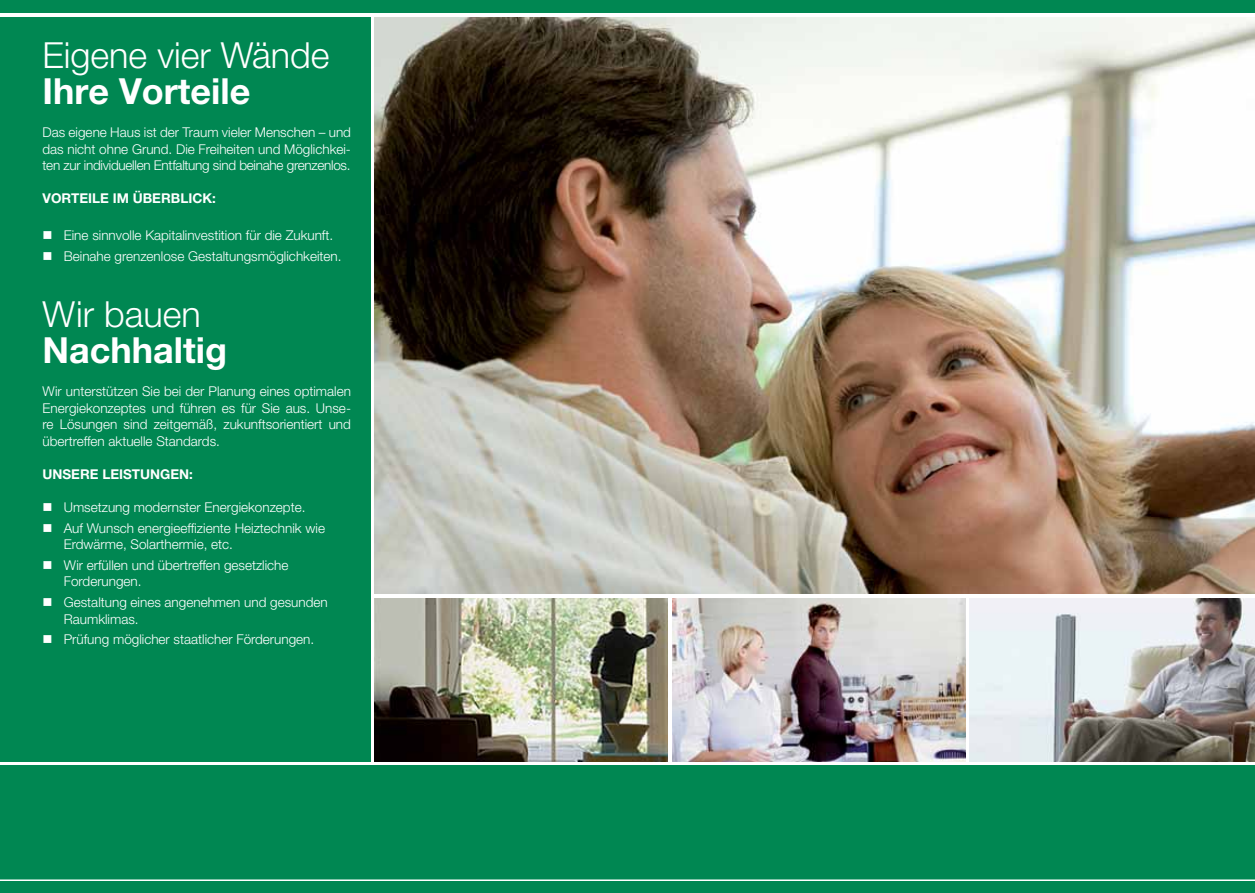
<style>
.page{position:relative;width:1255px;height:893px;background:#fff}
.page>*{position:absolute;margin:0;border:0;box-sizing:border-box;transform-origin:0 0}
.t1{font:300 36px "Helvetica Neue LT Pro";color:#fff}
.t2{font:700 36px "Helvetica Neue LT Pro";color:#fff}
.t3{font:300 13.5px/16.5px "Helvetica Neue LT Pro";color:#fff}
.t4{font:700 13.5px "Helvetica Neue LT Pro";color:#fff}
</style>
<div class="page">
<div style="left:0;top:765px;width:1254px;height:128px;background:#008752"></div>
<hr style="left:0;top:879px;width:1254px;height:2px;background:#fff">
<img style="left:374px;top:17px;width:880px;height:577px">
<div style="left:0;top:17px;width:370px;height:744px;background:#008752"></div>
<img style="left:374px;top:598px;width:294px;height:163px">
<img style="left:969px;top:598px;width:285px;height:163px">
<img style="left:672px;top:598px;width:293px;height:163px">
<div style="left:0;top:0;width:1254px;height:13px;background:#008752"></div>
<h1 class="t1" style="left:43px;top:33px;width:288px">Eigene vier Wände</h1>
<h1 class="t2" style="left:43px;top:69px;width:209px">IHRE VORTEILE</h1>
<p class="t3" style="left:43px;top:124px;width:310px;text-align:justify">Das eigene Haus ist der Traum vieler Menschen – und das nicht ohne Grund. Die Freiheiten und Möglichkei&shy;ten zur individuellen Entfaltung sind beinahe grenzenlos.</p>
<p class="t4" style="left:43px;top:190px;width:175px">VORTEILE IM ÜBERBLICK:</p>
<p class="t3" style="left:43px;top:227px;width:292px">■ Eine sinnvolle Kapitalinvestition für die Zukunft.</p>
<p class="t3" style="left:43px;top:248px;width:300px">■ Beinahe grenzenlose Gestaltungsmöglichkeiten.</p>
<h1 class="t1" style="left:43px;top:292px;width:160px">Wir bauen</h1>
<h1 class="t2" style="left:43px;top:328px;width:186px">NACHHALTIG</h1>
<p class="t3" style="left:43px;top:383px;width:310px;text-align:justify">Wir unterstützen Sie bei der Planung eines optimalen Energiekonzeptes und führen es für Sie aus. Unse&shy;re Lösungen sind zeitgemäß, zukunftsorientiert und übertreffen aktuelle Standards.</p>
<p class="t4" style="left:43px;top:466px;width:152px">UNSERE LEISTUNGEN:</p>
<p class="t3" style="left:43px;top:498px;width:264px">■ Umsetzung modernster Energiekonzepte.</p>
<p class="t3" style="left:64px;top:519px;width:263px;text-indent:-21px">■ Auf Wunsch energieeffiziente Heiztechnik wie<br>Erdwärme, Solarthermie, etc.</p>
<p class="t3" style="left:64px;top:556px;width:226px;text-indent:-21px">■ Wir erfüllen und übertreffen gesetzliche<br>Forderungen.</p>
<p class="t3" style="left:64px;top:594px;width:265px;text-indent:-21px">■ Gestaltung eines angenehmen und gesunden<br>Raumklimas.</p>
<p class="t3" style="left:43px;top:631px;width:273px">■ Prüfung möglicher staatlicher Förderungen.</p>
</div>
